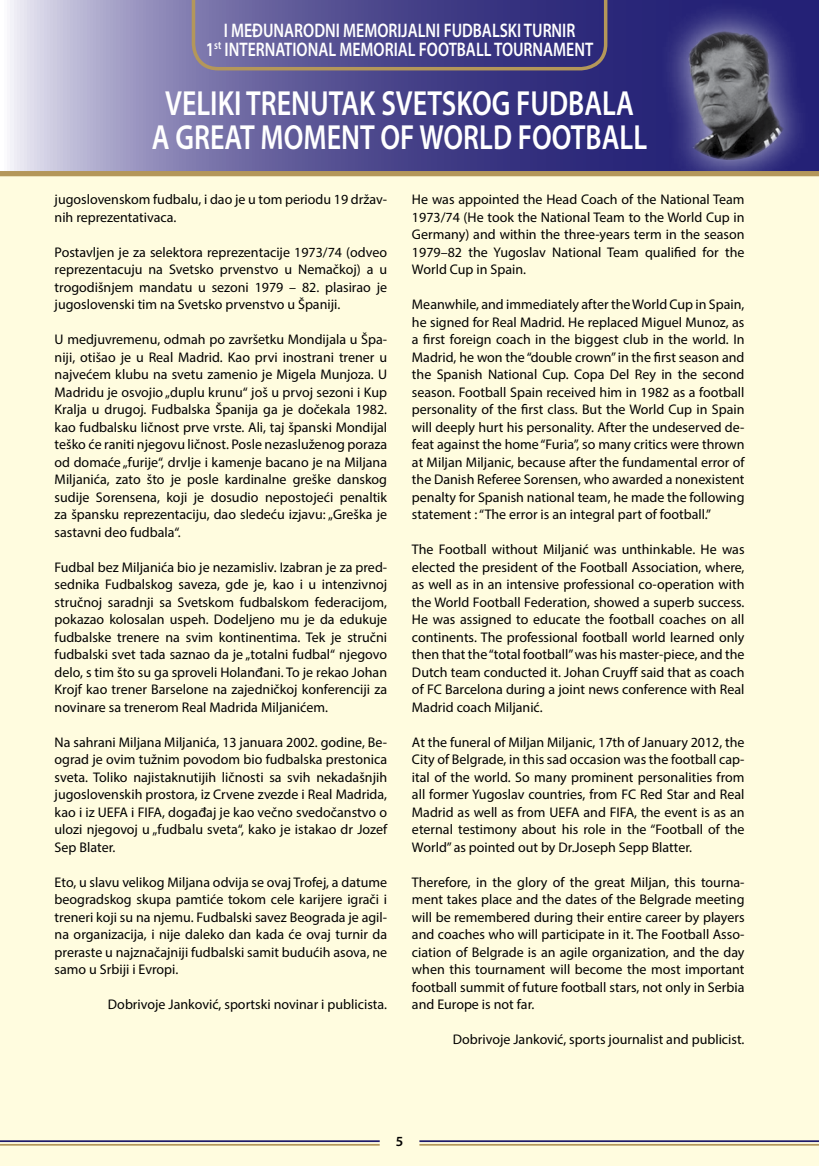
<style>
.page{position:relative;width:819px;height:1166px;background:#fffcdf}
.page>*{position:absolute;margin:0;border:0;box-sizing:border-box;transform-origin:0 0}
.t1{font:600 35px/33.6px "Myriad Pro";color:#fff;text-align:center;scale:.8 1}
.t2{font:600 19.6px/18.9px "Myriad Pro";color:#fff;text-align:center;scale:.8 1}
.t3{font:14px/17.5px "Myriad Pro";color:#000;text-align:justify}
.t4{font:600 14px "Myriad Pro";color:#000}
</style>
<div class="page">
<svg style="left:0;top:0;width:819px;height:171px;background:#726ea6"></svg>
<div style="left:658px;top:0;width:155px;height:191px;background:#fff;opacity:.75"></div>
<img style="left:665px;top:25px;width:129px;height:135px">
<svg style="left:190px;top:0;width:419px;height:72px;background:#524c89"></svg>
<div style="left:0;top:171px;width:819px;height:5px;background:#b4975a"></div>
<hr style="left:419px;top:1140px;width:400px;height:2px;background:#1e196a">
<hr style="left:419px;top:1144px;width:400px;height:1px;background:#b4975a">
<hr style="left:0;top:1144px;width:379px;height:1px;background:#b4975a">
<hr style="left:0;top:1140px;width:379px;height:2px;background:#1e196a">
<h2 class="t2" style="left:206px;top:20px;width:485px">I MEĐUNARODNI MEMORIJALNI FUDBALSKI TURNIR<br>1<sup>st</sup> INTERNATIONAL MEMORIAL FOOTBALL TOURNAMENT</h2>
<h1 class="t1" style="left:152px;top:86px;width:620px">VELIKI TRENUTAK SVETSKOG FUDBALA<br>A GREAT MOMENT OF WORLD FOOTBALL</h1>
<p class="t3" style="left:55px;top:190px;width:334px">jugoslovenskom fudbalu, i dao je u tom periodu 19 držav&shy;nih reprezentativaca.</p>
<p class="t3" style="left:55px;top:243px;width:334px">Postavljen je za selektora reprezentacije 1973/74 (odveo reprezentacuju na Svetsko prvenstvo u Nemačkoj) a u trogodišnjem mandatu u sezoni 1979 – 82. plasirao je jugoslovenski tim na Svetsko prvenstvo u Španiji.</p>
<p class="t3" style="left:55px;top:330px;width:334px">U medjuvremenu, odmah po završetku Mondijala u Špa&shy;niji, otišao je u Real Madrid. Kao prvi inostrani trener u najvećem klubu na svetu zamenio je Migela Munjoza. U Madridu je osvojio „duplu krunu“ još u prvoj sezoni i Kup Kralja u drugoj. Fudbalska Španija ga je dočekala 1982. kao fudbalsku ličnost prve vrste. Ali, taj španski Mondijal teško će raniti njegovu ličnost. Posle nezasluženog poraza od domaće „furije“, drvlje i kamenje bacano je na Miljana Miljanića, zato što je posle kardinalne greške danskog sudije Sorensena, koji je dosudio nepostojeći penaltik za špansku reprezentaciju, dao sledeću izjavu: „Greška je sastavni deo fudbala“.</p>
<p class="t3" style="left:55px;top:558px;width:334px">Fudbal bez Miljanića bio je nezamisliv. Izabran je za pred&shy;sednika Fudbalskog saveza, gde je, kao i u intenzivnoj stručnoj saradnji sa Svetskom fudbalskom federacijom, pokazao kolosalan uspeh. Dodeljeno mu je da edukuje fudbalske trenere na svim kontinentima. Tek je stručni fudbalski svet tada saznao da je „totalni fudbal“ njegovo delo, s tim što su ga sproveli Holanđani. To je rekao Johan Krojf kao trener Barselone na zajedničkoj konferenciji za novinare sa trenerom Real Madrida Miljanićem.</p>
<p class="t3" style="left:55px;top:733px;width:334px">Na sahrani Miljana Miljanića, 13 januara 2002. godine, Be&shy;ograd je ovim tužnim povodom bio fudbalska prestonica sveta. Toliko najistaknutijih ličnosti sa svih nekadašnjih jugoslovenskih prostora, iz Crvene zvezde i Real Madrida, kao i iz UEFA i FIFA, događaj je kao večno svedočanstvo o ulozi njegovoj u „fudbalu sveta“, kako je istakao dr Jozef Sep Blater.</p>
<p class="t3" style="left:55px;top:873px;width:334px">Eto, u slavu velikog Miljana odvija se ovaj Trofej, a datume beogradskog skupa pamtiće tokom cele karijere igrači i treneri koji su na njemu. Fudbalski savez Beograda je agil&shy;na organizacija, i nije daleko dan kada će ovaj turnir da preraste u najznačajniji fudbalski samit budućih asova, ne samo u Srbiji i Evropi.</p>
<p class="t3" style="left:108px;top:995px;width:281px">Dobrivoje Janković, sportski novinar i publicista.</p>
<p class="t3" style="left:412px;top:190px;width:334px">He was appointed the Head Coach of the National Team 1973/74 (He took the National Team to the World Cup in Germany) and within the three-years term in the season 1979–82 the Yugoslav National Team qualified for the World Cup in Spain.</p>
<p class="t3" style="left:412px;top:295px;width:334px">Meanwhile, and immediately after the World Cup in Spain, he signed for Real Madrid. He replaced Miguel Munoz, as a first foreign coach in the biggest club in the world. In Madrid, he won the “double crown” in the first season and the Spanish National Cup. Copa Del Rey in the second season. Football Spain received him in 1982 as a football personality of the first class. But the World Cup in Spain will deeply hurt his personality. After the undeserved de&shy;feat against the home “Furia”, so many critics were thrown at Miljan Miljanic, because after the fundamental error of the Danish Referee Sorensen, who awarded a nonexistent penalty for Spanish national team, he made the following statement : “The error is an integral part of football.”</p>
<p class="t3" style="left:412px;top:540px;width:334px">The Football without Miljanić was unthinkable. He was elected the president of the Football Association, where, as well as in an intensive professional co-operation with the World Football Federation, showed a superb success.<br>He was assigned to educate the football coaches on all continents. The professional football world learned only then that the “total football” was his master-piece, and the Dutch team conducted it. Johan Cruyff said that as coach of FC Barcelona during a joint news conference with Real Madrid coach Miljanić.</p>
<p class="t3" style="left:412px;top:733px;width:334px">At the funeral of Miljan Miljanic, 17th of January 2012, the City of Belgrade, in this sad occasion was the football cap&shy;ital of the world. So many prominent personalities from all former Yugoslav countries, from FC Red Star and Real Madrid as well as from UEFA and FIFA, the event is as an eternal testimony about his role in the “Football of the World” as pointed out by Dr.Joseph Sepp Blatter.</p>
<p class="t3" style="left:412px;top:873px;width:334px">Therefore, in the glory of the great Miljan, this tourna&shy;ment takes place and the dates of the Belgrade meeting will be remembered during their entire career by players and coaches who will participate in it. The Football Asso&shy;ciation of Belgrade is an agile organization, and the day when this tournament will become the most important football summit of future football stars, not only in Serbia and Europe is not far.</p>
<p class="t3" style="left:453px;top:1030px;width:293px">Dobrivoje Janković, sports journalist and publicist.</p>
<p class="t4" style="left:396px;top:1133px;width:9px">5</p>
</div>
